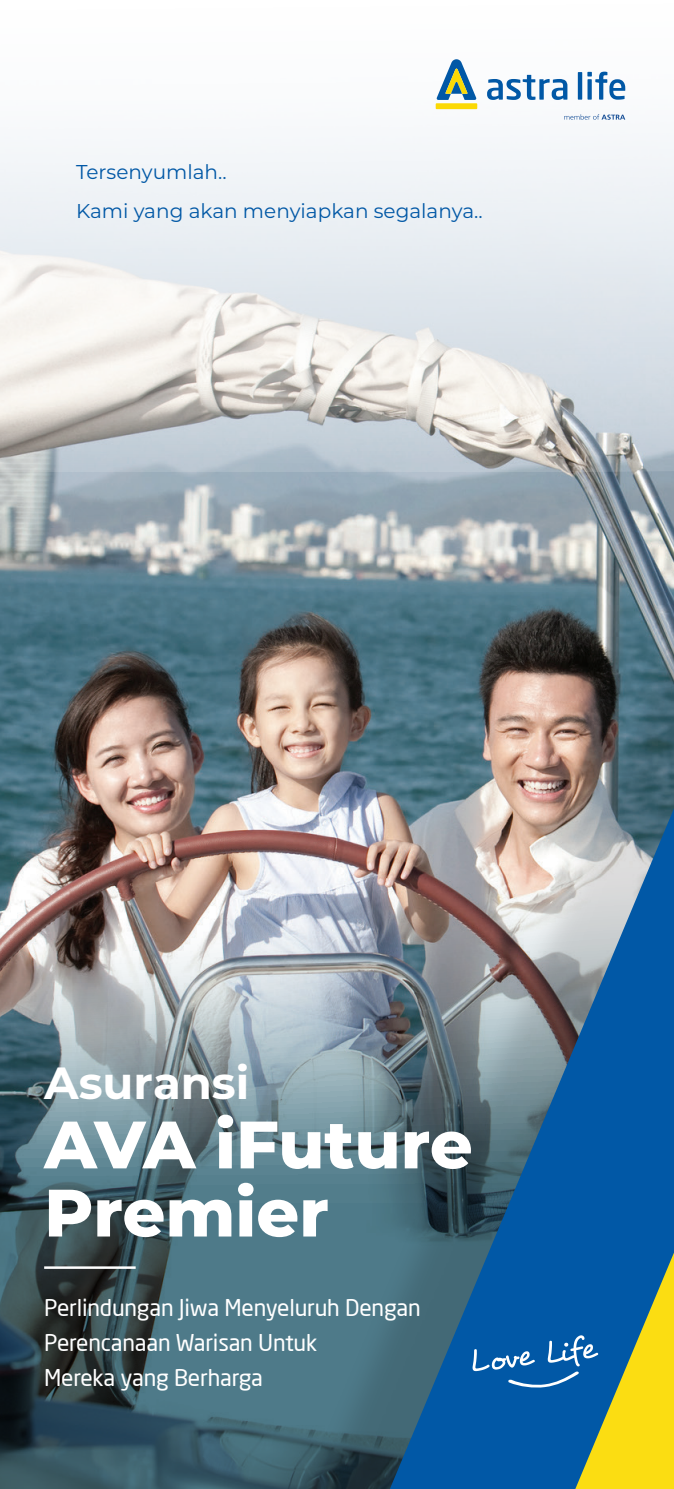
<style>
.page{position:relative;width:674px;height:1489px;background:#fff}
.page>*{position:absolute;margin:0;border:0;box-sizing:border-box;transform-origin:0 0}
.t1{font:800 66.75px "Montserrat";color:#fff}
.t2{font:700 45px "Montserrat";color:#fff}
.t3{font:22.75px/35px "Neo Sans Pro";letter-spacing:-.01em;color:#fff}
.t4{font:20px/39px "Montserrat";color:#0158a6}
</style>
<div class="page">
<img style="left:0;top:471px;width:287px;height:389px">
<img style="left:0;top:860px;width:287px;height:628px">
<svg style="left:0;top:71px;width:673px;height:400px"></svg>
<img style="left:287px;top:433px;width:386px;height:1055px">
<img style="left:389px;top:808px;width:284px;height:680px">
<svg style="left:472px;top:1252px;width:201px;height:236px;background:#427b84"></svg>
<div style="left:435px;top:103px;width:42px;height:6px;background:#fbd905"></div>
<svg style="left:436px;top:59px;width:40px;height:41px"></svg>
<svg style="left:487px;top:75px;width:80px;height:25px"></svg>
<svg style="left:577px;top:72px;width:48px;height:28px"></svg>
<svg style="left:564px;top:114px;width:61px;height:6px"></svg>
<hr style="left:44px;top:1266px;width:92px;height:2px;background:#fff">
<p class="t4" style="left:76px;top:151px;width:408px">Tersenyumlah..<br>Kami yang akan menyiapkan segalanya..</p>
<h2 class="t2" style="left:44px;top:1050px;width:206px">Asuransi</h2>
<h1 class="t1" style="left:44px;top:1095px;width:430px">AVA iFuture</h1>
<h1 class="t1" style="left:44px;top:1163px;width:286px">Premier</h1>
<p class="t3" style="left:44px;top:1289px;width:378px">Perlindungan Jiwa Menyeluruh Dengan<br>Perencanaan Warisan Untuk<br>Mereka yang Berharga</p>
</div>
